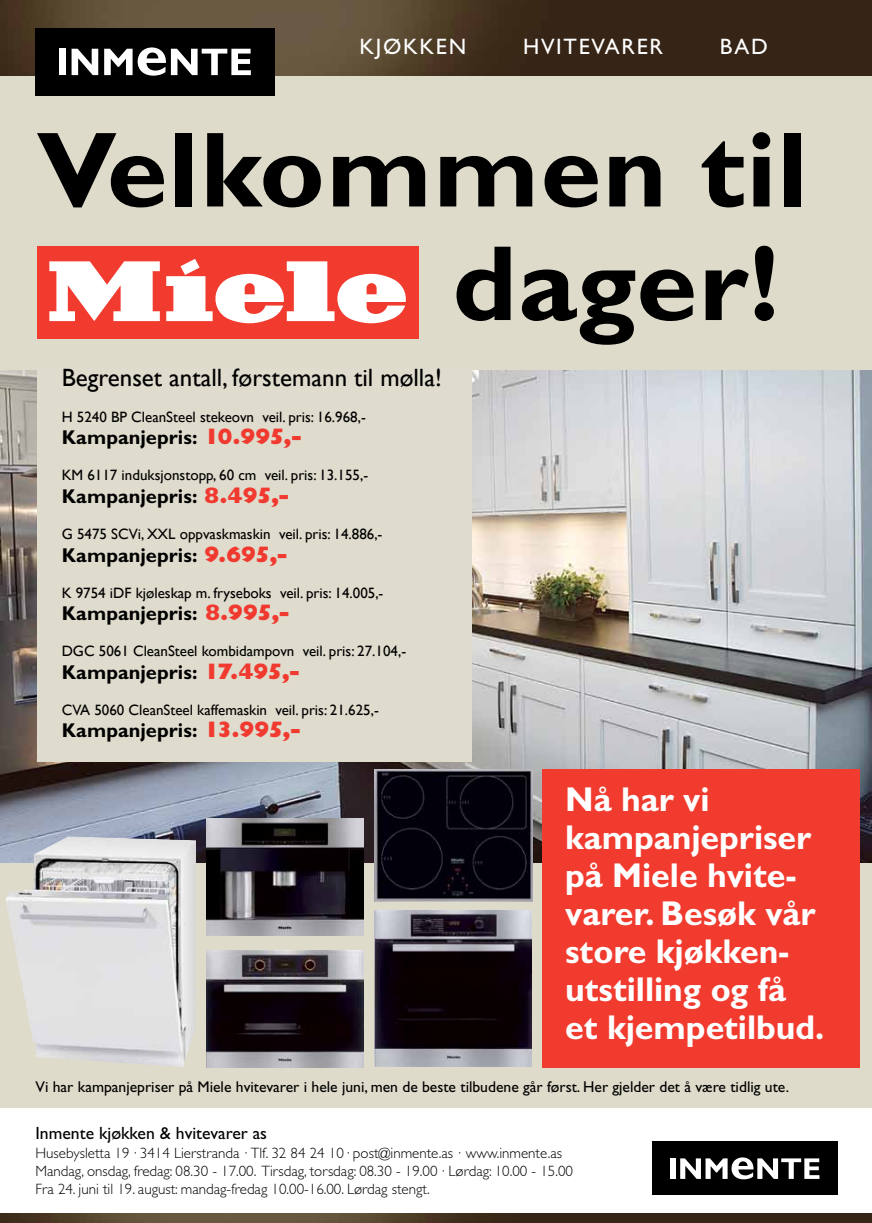
<style>
.page{position:relative;width:872px;height:1223px;background:#fff}
.page>*{position:absolute;margin:0;border:0;box-sizing:border-box;transform-origin:0 0}
.t1{font:700 107.5px/113.5px "Gill Sans";letter-spacing:.01em;color:#000;text-align:right}
.t2{font:700 34.5px/37.9px "Gill Sans";color:#fff}
.t3{font:25px "Gill Sans";color:#000}
.t4{font:22.38px "Gill Sans";letter-spacing:.075em;color:#fff}
.t5{font:700 20px "Gill Sans Std";letter-spacing:.005em;color:#000}
.t6{font:17.75px "Gill Sans";color:#000}
.t7{font:15.62px "Gill Sans";color:#000}
.t8{font:15px "Gill Sans";color:#000}
.t9{font:300 15px/18.1px "Gill Sans";color:#000}
.s1{font-weight:800;font-size:22.5px;color:#f13a2f}
</style>
<div class="page">
<div style="left:0;top:840px;width:872px;height:267px;background:#dedbca"></div>
<img style="left:0;top:370px;width:872px;height:492px">
<div style="left:0;top:58px;width:872px;height:312px;background:#dedbca"></div>
<div style="left:652px;top:1141px;width:186px;height:53px;background:#000"></div>
<div style="left:670px;top:1158px;width:5px;height:20px;background:#fff"></div>
<svg style="left:680px;top:1157px;width:139px;height:22px"></svg>
<img style="left:206px;top:818px;width:157px;height:117px">
<img style="left:207px;top:950px;width:156px;height:117px">
<img style="left:0;top:0;width:872px;height:75px">
<img style="left:0;top:1213px;width:872px;height:9px">
<div style="left:36px;top:28px;width:239px;height:68px;background:#000"></div>
<div style="left:59px;top:49px;width:6px;height:26px;background:#fff"></div>
<svg style="left:72px;top:49px;width:26px;height:26px"></svg>
<svg style="left:104px;top:47px;width:147px;height:29px"></svg>
<div style="left:37px;top:246px;width:382px;height:92px;background:#f13b2f"></div>
<svg style="left:49px;top:259px;width:357px;height:65px"></svg>
<img style="left:374px;top:910px;width:157px;height:156px">
<img style="left:374px;top:769px;width:158px;height:132px">
<div style="left:542px;top:769px;width:317px;height:298px;background:#f13b2f"></div>
<img style="left:5px;top:836px;width:191px;height:231px">
<div style="left:37px;top:369px;width:434px;height:393px;background:#dfdbcd"></div>
<h3 class="t4" style="left:360px;top:33px;width:108px">KJØKKEN</h3>
<h3 class="t4" style="left:523px;top:33px;width:141px">HVITEVARER</h3>
<h3 class="t4" style="left:720px;top:33px;width:50px">BAD</h3>
<h1 class="t1" style="left:37px;top:113px;width:772px">Velkommen til dager!</h1>
<h3 class="t3" style="left:62px;top:363px;width:381px">Begrenset antall, førstemann til mølla!</h3>
<p class="t8" style="left:62px;top:408px;width:305px">H 5240 BP CleanSteel stekeovn veil. pris: 16.968,-</p>
<h3 class="t5" style="left:62px;top:426px;width:241px">Kampanjepris: <span class="s1">10.995,-</span></h3>
<p class="t8" style="left:62px;top:467px;width:308px">KM 6117 induksjonstopp, 60 cm veil. pris: 13.155,-</p>
<h3 class="t5" style="left:62px;top:484px;width:229px">Kampanjepris: <span class="s1">8.495,-</span></h3>
<p class="t8" style="left:62px;top:525px;width:322px">G 5475 SCVi, XXL oppvaskmaskin veil. pris: 14.886,-</p>
<h3 class="t5" style="left:62px;top:543px;width:227px">Kampanjepris: <span class="s1">9.695,-</span></h3>
<p class="t8" style="left:62px;top:584px;width:323px">K 9754 iDF kjøleskap m. fryseboks veil. pris: 14.005,-</p>
<h3 class="t5" style="left:62px;top:601px;width:229px">Kampanjepris: <span class="s1">8.995,-</span></h3>
<p class="t8" style="left:62px;top:642px;width:346px">DGC 5061 CleanSteel kombidampovn veil. pris: 27.104,-</p>
<h3 class="t5" style="left:62px;top:660px;width:239px">Kampanjepris: <span class="s1">17.495,-</span></h3>
<p class="t8" style="left:62px;top:701px;width:319px">CVA 5060 CleanSteel kaffemaskin veil. pris: 21.625,-</p>
<h3 class="t5" style="left:62px;top:718px;width:240px">Kampanjepris: <span class="s1">13.995,-</span></h3>
<h2 class="t2" style="left:565px;top:780px;width:261px">Nå har vi kampanjepriser på Miele hvite&shy;varer. Besøk vår store kjøkken - utstilling og få et kjempe tilbud.</h2>
<p class="t7" style="left:36px;top:1077px;width:755px">Vi har kampanje priser på Miele hvitevarer i hele juni, men de beste tilbudene går først. Her gjelder det å være tidlig ute.</p>
<p class="t6" style="left:36px;top:1122px;width:233px">Inmente kjøkken &amp; hvitevarer as</p>
<p class="t9" style="left:36px;top:1143px;width:539px">Husebysletta 19· 3414 Lierstranda· Tlf. 32 84 24 10· post@inmente.as· www.inmente.as<br>Mandag, onsdag, fredag: 08.30 - 17.00. Tirsdag, torsdag: 08.30 - 19.00· Lørdag: 10.00 - 15.00<br>Fra 24. juni til 19. august: mandag-fredag 10.00-16.00. Lørdag stengt.</p>
</div>
